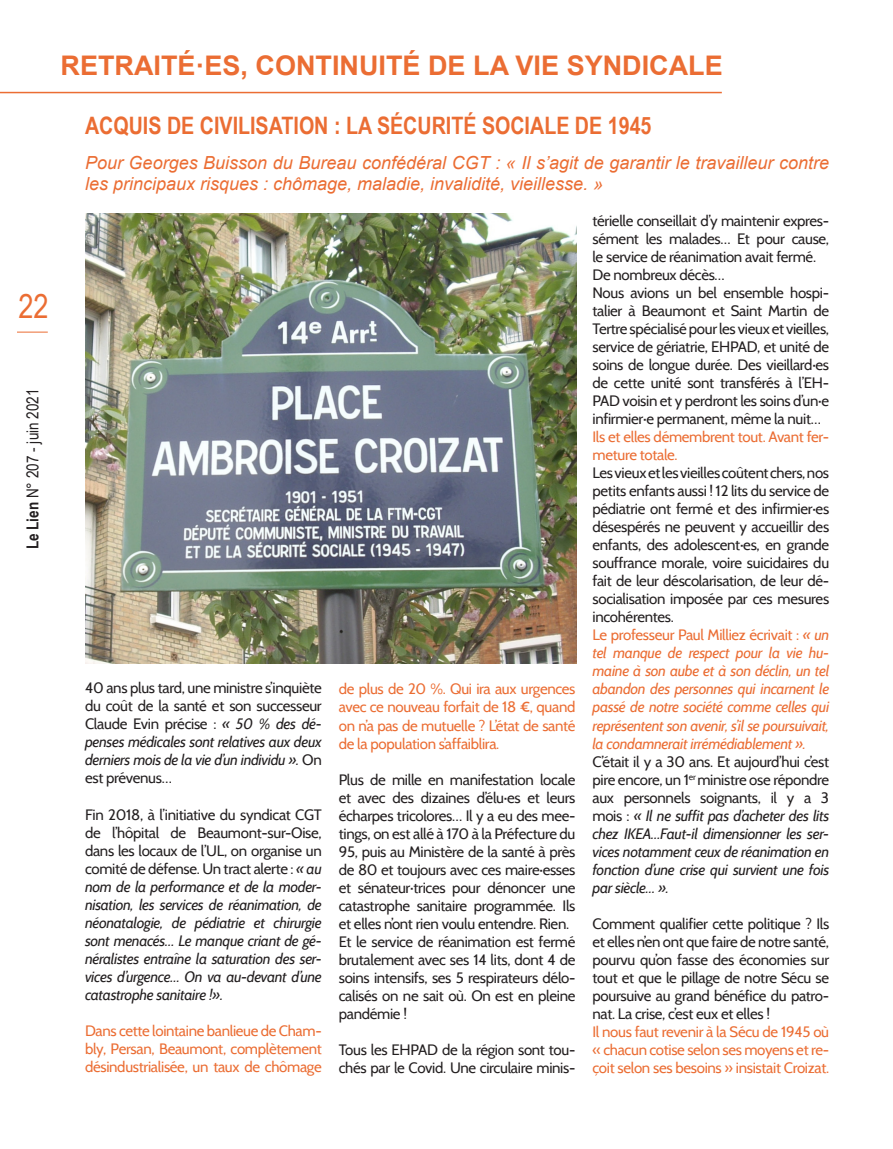
<style>
.page{position:relative;width:893px;height:1149px;background:#fff}
.page>*{position:absolute;margin:0;border:0;box-sizing:border-box;transform-origin:0 0}
.t1{font:33px "Arial Narrow";color:#eb6d33}
.t2{font:700 27px "Arial";color:#eb6d33}
.t3{font:700 24px "Arial Narrow";color:#eb6d33}
.t4{font:italic 18px/21px "Arial";color:#eb6d33}
.t5{font:16.5px "Arial Narrow";color:#231f20}
.t6{font:15px/18px "Cabin";letter-spacing:-.02em;color:#231f20;text-align:justify}
.t7{font:italic 15px/18px "Cabin";letter-spacing:-.02em;color:#231f20;text-align:justify}
.t8{font:15px/18px "Cabin";letter-spacing:-.02em;color:#eb6d33;text-align:justify}
.t9{font:italic 15px/18px "Cabin";letter-spacing:-.02em;color:#eb6d33;text-align:justify}
.s1{font-weight:700}
.s2{font-style:italic}
.s3{font-style:normal}
</style>
<div class="page">
<hr style="left:0;top:92px;width:722px;height:1px;background:#eb6d33">
<hr style="left:17px;top:332px;width:31px;height:1px;background:#eb6d33">
<img style="left:85px;top:214px;width:491px;height:449px">
<p class="t1" style="left:18px;top:282px;width:32px">22</p>
<p class="t5" style="left:21px;top:549px;width:162px;rotate:-90deg"><span class="s1">Le Lien</span> N° 207 - juin 2021</p>
<p class="t2" style="left:61px;top:48px;width:664px">RETRAITÉ·ES, CONTINUITÉ DE LA VIE SYNDICALE</p>
<p class="t3" style="left:85px;top:107px;width:568px">ACQUIS DE CIVILISATION : LA SÉCURITÉ SOCIALE DE 1945</p>
<p class="t4" style="left:85px;top:152px;width:746px">Pour Georges Buisson du Bureau confédéral CGT : « Il s’agit de garantir le travailleur contre les principaux risques : chômage, maladie, invalidité, vieillesse. »</p>
<p class="t6" style="left:85px;top:678px;width:238px">40 ans plus tard, une ministre s’inquiète du coût de la santé et son successeur Claude Evin précise : <span class="s2">« 50 % des dé&shy;penses médicales sont relatives aux deux derniers mois de la vie d’un individu ».</span> On est prévenus…</p>
<p class="t7" style="left:85px;top:804px;width:238px"><span class="s3">Fin 2018, à l’initiative du syndicat CGT de l’hôpital de Beaumont-sur-Oise, dans les locaux de l’UL, on organise un comité de défense. Un tract alerte :</span> « au nom de la performance et de la moder&shy;nisation, les services de réanimation, de néonatalogie, de pédiatrie et chirurgie sont menacés… Le manque criant de gé&shy;néralistes entraîne la saturation des ser&shy;vices d’urgence… On va au-devant d’une catastrophe sanitaire !».</p>
<p class="t8" style="left:85px;top:1020px;width:238px">Dans cette lointaine banlieue de Cham&shy;bly, Persan, Beaumont, complètement désindustrialisée, un taux de chômage</p>
<p class="t8" style="left:339px;top:680px;width:238px">de plus de 20 %. Qui ira aux urgences avec ce nouveau forfait de 18 €, quand on n’a pas de mutuelle ? L’état de santé de la population s’affaiblira.</p>
<p class="t6" style="left:339px;top:770px;width:238px">Plus de mille en manifestation locale et avec des dizaines d’élu·es et leurs écharpes tricolores… Il y a eu des mee&shy;tings, on est allé à 170 à la Préfecture du 95, puis au Ministère de la santé à près de 80 et toujours avec ces maire·esses et sénateur·trices pour dénoncer une catastrophe sanitaire programmée. Ils et elles n’ont rien voulu entendre. Rien.</p>
<p class="t6" style="left:339px;top:932px;width:238px">Et le service de réanimation est fermé brutalement avec ses 14 lits, dont 4 de soins intensifs, ses 5 respirateurs délo&shy;calisés on ne sait où. On est en pleine pandémie !</p>
<p class="t6" style="left:339px;top:1040px;width:238px">Tous les EHPAD de la région sont tou&shy;chés par le Covid. Une circulaire minis-</p>
<p class="t6" style="left:592px;top:212px;width:238px">térielle conseillait d’y maintenir expres&shy;sément les malades… Et pour cause, le service de réanimation avait fermé.</p>
<p class="t6" style="left:592px;top:266px;width:134px">De nombreux décès…</p>
<p class="t6" style="left:592px;top:284px;width:238px">Nous avions un bel ensemble hospi&shy;talier à Beaumont et Saint Martin de Tertre spécialisé pour les vieux et vieilles, service de gériatrie, EHPAD, et unité de soins de longue durée. Des vieillard·es de cette unité sont transférés à l’EH-PAD voisin et y perdront les soins d’un·e infirmier·e permanent, même la nuit…</p>
<p class="t8" style="left:592px;top:428px;width:238px">Ils et elles démembrent tout. Avant fer&shy;meture totale.</p>
<p class="t6" style="left:592px;top:464px;width:238px">Les vieux et les vieilles coûtent chers, nos petits enfants aussi ! 12 lits du service de pédiatrie ont fermé et des infirmier·es désespérés ne peuvent y accueillir des enfants, des adolescent·es, en grande souffrance morale, voire suicidaires du fait de leur déscolarisation, de leur dé&shy;socialisation imposée par ces mesures incohérentes.</p>
<p class="t9" style="left:592px;top:626px;width:238px"><span class="s3">Le professeur Paul Milliez écrivait :</span> « un tel manque de respect pour la vie hu&shy;maine à son aube et à son déclin, un tel abandon des personnes qui incarnent le passé de notre société comme celles qui représentent son avenir, s’il se poursuivait, la condamnerait irrémédiablement ».</p>
<p class="t7" style="left:592px;top:752px;width:238px"><span class="s3">C’était il y a 30 ans. Et aujourd’hui c’est pire encore, un 1</span><sup>er</sup> <span class="s3">ministre ose répondre aux personnels soignants, il y a 3 mois :</span> « Il ne suffit pas d’acheter des lits chez IKEA…Faut-il dimensionner les ser&shy;vices notamment ceux de réanimation en fonction d’une crise qui survient une fois par siècle… ».</p>
<p class="t6" style="left:592px;top:914px;width:238px">Comment qualifier cette politique ? Ils et elles n’en ont que faire de notre santé, pourvu qu’on fasse des économies sur tout et que le pillage de notre Sécu se poursuive au grand bénéfice du patro&shy;nat. La crise, c’est eux et elles !</p>
<p class="t8" style="left:592px;top:1022px;width:238px">Il nous faut revenir à la Sécu de 1945 où « chacun cotise selon ses moyens et re&shy;çoit selon ses besoins » insistait Croizat.</p>
</div>
